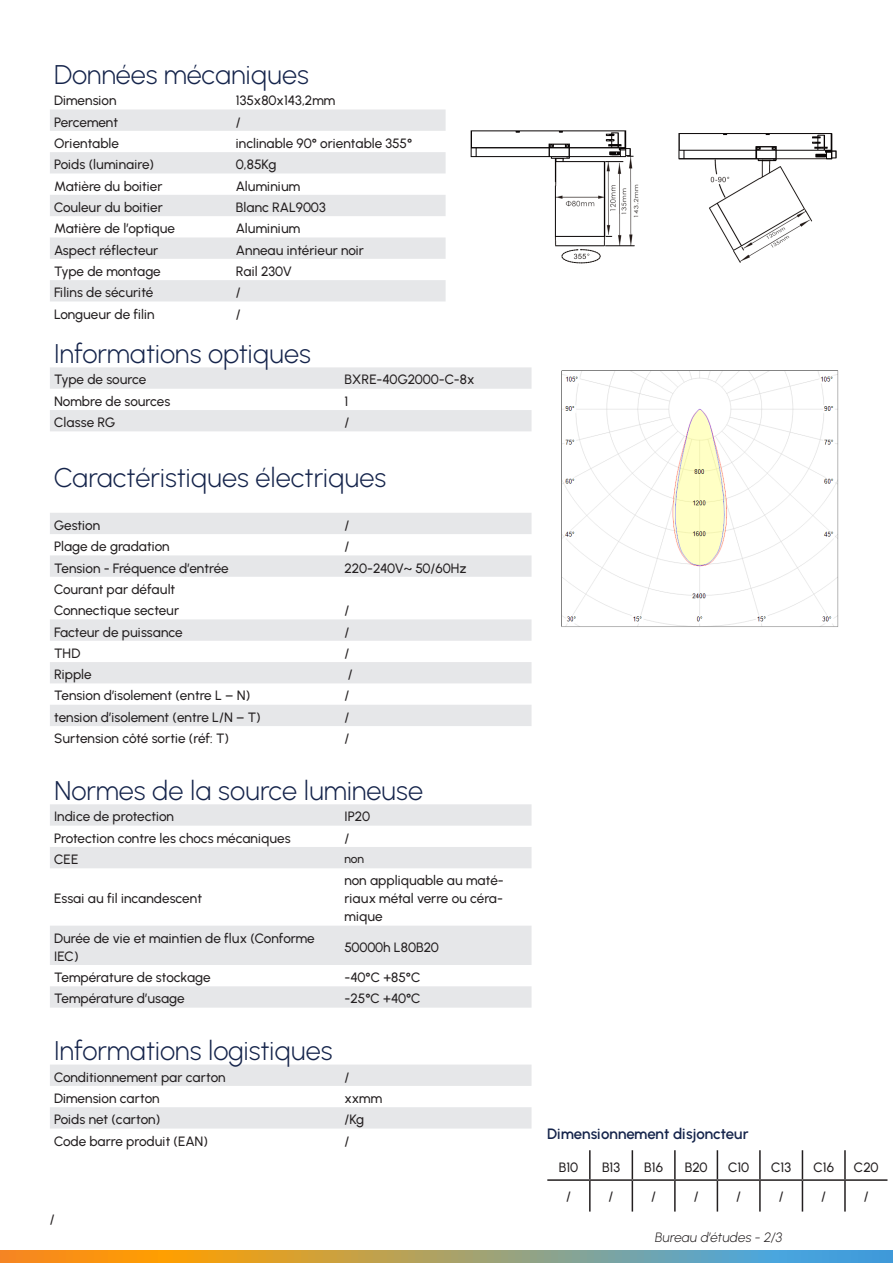
<style>
.page{position:relative;width:893px;height:1263px;background:#fff}
.page>*{position:absolute;margin:0;border:0;box-sizing:border-box;transform-origin:0 0}
.t1{font:300 27px "Urbanist";color:#15244b}
.Texte_courant{font:600 15px "Urbanist";letter-spacing:-.01em;color:#15244b}
.Texte_courant-2{font:500 13.5px/18px "Urbanist";letter-spacing:-.005em;color:#231f20;text-align:justify}
.Texte_courant-3{font:italic 300 13.5px "Urbanist";color:#231f20}
.Texte_courant-4{font:500 12px "Urbanist";color:#231f20}
</style>
<div class="page">
<svg style="left:0;top:1251px;width:893px;height:12px"></svg>
<img style="left:470px;top:130px;width:367px;height:134px">
<svg style="left:50px;top:367px;width:481px;height:64px"></svg>
<svg style="left:50px;top:513px;width:481px;height:213px"></svg>
<svg style="left:50px;top:804px;width:481px;height:324px"></svg>
<svg style="left:50px;top:109px;width:396px;height:192px;fill:#e6e7e9"></svg>
<hr style="left:589px;top:1150px;width:2px;height:29px;background:#231f20">
<svg style="left:632px;top:1150px;width:1px;height:29px"></svg>
<hr style="left:674px;top:1150px;width:2px;height:29px;background:#231f20">
<svg style="left:717px;top:1150px;width:1px;height:29px"></svg>
<hr style="left:759px;top:1150px;width:2px;height:29px;background:#231f20">
<svg style="left:802px;top:1150px;width:1px;height:29px"></svg>
<hr style="left:844px;top:1150px;width:2px;height:29px;background:#231f20">
<hr style="left:547px;top:1179px;width:43px;height:2px;background:#231f20">
<hr style="left:590px;top:1179px;width:42px;height:2px;background:#231f20">
<hr style="left:589px;top:1181px;width:2px;height:30px;background:#231f20">
<hr style="left:632px;top:1179px;width:43px;height:2px;background:#231f20">
<hr style="left:632px;top:1181px;width:1px;height:30px;background:#231f20">
<hr style="left:675px;top:1179px;width:42px;height:2px;background:#231f20">
<hr style="left:674px;top:1181px;width:2px;height:30px;background:#231f20">
<hr style="left:717px;top:1179px;width:43px;height:2px;background:#231f20">
<hr style="left:717px;top:1181px;width:1px;height:30px;background:#231f20">
<hr style="left:760px;top:1179px;width:42px;height:2px;background:#231f20">
<hr style="left:759px;top:1181px;width:2px;height:30px;background:#231f20">
<hr style="left:802px;top:1179px;width:43px;height:2px;background:#231f20">
<hr style="left:802px;top:1181px;width:1px;height:30px;background:#231f20">
<hr style="left:845px;top:1179px;width:42px;height:2px;background:#231f20">
<hr style="left:844px;top:1181px;width:2px;height:30px;background:#231f20">
<img style="left:561px;top:370px;width:278px;height:257px">
<p class="t1" style="left:54px;top:58px;width:256px">Données mécaniques</p>
<p class="Texte_courant-2" style="left:54px;top:92px;width:64px">Dimension</p>
<p class="Texte_courant-2" style="left:236px;top:92px;width:101px">135x80x143,2mm</p>
<p class="Texte_courant-2" style="left:54px;top:113px;width:65px">Percement</p>
<p class="Texte_courant-2" style="left:236px;top:113px;width:6px">/</p>
<p class="Texte_courant-2" style="left:54px;top:134px;width:66px">Orientable</p>
<p class="Texte_courant-2" style="left:236px;top:134px;width:178px">inclinable 90° orientable 355°</p>
<p class="Texte_courant-2" style="left:54px;top:155px;width:101px">Poids (luminaire)</p>
<p class="Texte_courant-2" style="left:236px;top:155px;width:42px">0,85Kg</p>
<p class="Texte_courant-2" style="left:54px;top:177px;width:110px">Matière du boitier</p>
<p class="Texte_courant-2" style="left:236px;top:177px;width:66px">Aluminium</p>
<p class="Texte_courant-2" style="left:54px;top:198px;width:110px">Couleur du boitier</p>
<p class="Texte_courant-2" style="left:236px;top:198px;width:91px">Blanc RAL9003</p>
<p class="Texte_courant-2" style="left:54px;top:219px;width:122px">Matière de l’optique</p>
<p class="Texte_courant-2" style="left:236px;top:219px;width:66px">Aluminium</p>
<p class="Texte_courant-2" style="left:54px;top:241px;width:106px">Aspect réflecteur</p>
<p class="Texte_courant-2" style="left:236px;top:241px;width:130px">Anneau intérieur noir</p>
<p class="Texte_courant-2" style="left:54px;top:262px;width:108px">Type de montage</p>
<p class="Texte_courant-2" style="left:236px;top:262px;width:57px">Rail 230V</p>
<p class="Texte_courant-2" style="left:54px;top:283px;width:101px">Filins de sécurité</p>
<p class="Texte_courant-2" style="left:236px;top:283px;width:6px">/</p>
<p class="Texte_courant-2" style="left:54px;top:305px;width:102px">Longueur de filin</p>
<p class="Texte_courant-2" style="left:236px;top:305px;width:6px">/</p>
<p class="t1" style="left:54px;top:337px;width:258px">Informations optiques</p>
<p class="Texte_courant-2" style="left:54px;top:371px;width:94px">Type de source</p>
<p class="Texte_courant-2" style="left:344px;top:371px;width:131px">BXRE-40G2000-C-8x</p>
<p class="Texte_courant-2" style="left:54px;top:392px;width:118px">Nombre de sources</p>
<p class="Texte_courant-2" style="left:344px;top:392px;width:5px">1</p>
<p class="Texte_courant-2" style="left:54px;top:413px;width:62px">Classe RG</p>
<p class="Texte_courant-2" style="left:344px;top:413px;width:6px">/</p>
<p class="t1" style="left:54px;top:461px;width:334px">Caractéristiques électriques</p>
<p class="Texte_courant-2" style="left:54px;top:516px;width:48px">Gestion</p>
<p class="Texte_courant-2" style="left:344px;top:516px;width:6px">/</p>
<p class="Texte_courant-2" style="left:54px;top:537px;width:117px">Plage de gradation</p>
<p class="Texte_courant-2" style="left:344px;top:537px;width:6px">/</p>
<p class="Texte_courant-2" style="left:54px;top:559px;width:176px">Tension - Fréquence d’entrée</p>
<p class="Texte_courant-2" style="left:344px;top:559px;width:124px">220-240V~ 50/60Hz</p>
<p class="Texte_courant-2" style="left:54px;top:580px;width:123px">Courant par défault</p>
<p class="Texte_courant-2" style="left:54px;top:601px;width:126px">Connectique secteur</p>
<p class="Texte_courant-2" style="left:344px;top:601px;width:6px">/</p>
<p class="Texte_courant-2" style="left:54px;top:623px;width:130px">Facteur de puissance</p>
<p class="Texte_courant-2" style="left:344px;top:623px;width:6px">/</p>
<p class="Texte_courant-2" style="left:54px;top:644px;width:28px">THD</p>
<p class="Texte_courant-2" style="left:344px;top:644px;width:6px">/</p>
<p class="Texte_courant-2" style="left:54px;top:665px;width:39px">Ripple</p>
<p class="Texte_courant-2" style="left:348px;top:665px;width:6px">/</p>
<p class="Texte_courant-2" style="left:54px;top:687px;width:198px">Tension d’isolement (entre L – N)</p>
<p class="Texte_courant-2" style="left:344px;top:687px;width:6px">/</p>
<p class="Texte_courant-2" style="left:54px;top:708px;width:208px">tension d’isolement (entre L/N – T)</p>
<p class="Texte_courant-2" style="left:344px;top:708px;width:6px">/</p>
<p class="Texte_courant-2" style="left:54px;top:729px;width:176px">Surtension côté sortie (réf: T)</p>
<p class="Texte_courant-2" style="left:344px;top:729px;width:6px">/</p>
<p class="t1" style="left:54px;top:774px;width:371px">Normes de la source lumineuse</p>
<p class="Texte_courant-2" style="left:54px;top:808px;width:122px">Indice de protection</p>
<p class="Texte_courant-2" style="left:344px;top:808px;width:27px">IP20</p>
<p class="Texte_courant-2" style="left:54px;top:829px;width:238px">Protection contre les chocs mécaniques</p>
<p class="Texte_courant-2" style="left:344px;top:829px;width:6px">/</p>
<p class="Texte_courant-2" style="left:54px;top:850px;width:26px">CEE</p>
<p class="Texte_courant-4" style="left:344px;top:852px;width:21px">non</p>
<p class="Texte_courant-2" style="left:54px;top:890px;width:149px">Essai au fil incandescent</p>
<p class="Texte_courant-2" style="left:344px;top:872px;width:161px">non appliquable au maté&shy;riaux métal verre ou céra&shy;mique</p>
<p class="Texte_courant-2" style="left:54px;top:929px;width:262px">Durée de vie et maintien de flux (Conforme<br>IEC)</p>
<p class="Texte_courant-2" style="left:344px;top:938px;width:96px">50000h L80B20</p>
<p class="Texte_courant-2" style="left:54px;top:968px;width:158px">Température de stockage</p>
<p class="Texte_courant-2" style="left:344px;top:968px;width:78px">-40°C +85°C</p>
<p class="Texte_courant-2" style="left:54px;top:990px;width:132px">Température d’usage</p>
<p class="Texte_courant-2" style="left:344px;top:990px;width:78px">-25°C +40°C</p>
<p class="t1" style="left:54px;top:1035px;width:280px">Informations logistiques</p>
<p class="Texte_courant-2" style="left:54px;top:1068px;width:173px">Conditionnement par carton</p>
<p class="Texte_courant-2" style="left:344px;top:1068px;width:6px">/</p>
<p class="Texte_courant-2" style="left:54px;top:1089px;width:107px">Dimension carton</p>
<p class="Texte_courant-2" style="left:344px;top:1089px;width:39px">xxmm</p>
<p class="Texte_courant-2" style="left:54px;top:1110px;width:108px">Poids net (carton)</p>
<p class="Texte_courant-2" style="left:344px;top:1110px;width:21px">/Kg</p>
<p class="Texte_courant-2" style="left:54px;top:1132px;width:155px">Code barre produit (EAN)</p>
<p class="Texte_courant-2" style="left:344px;top:1132px;width:6px">/</p>
<p class="Texte_courant-2" style="left:50px;top:1211px;width:6px">/</p>
<p class="Texte_courant" style="left:547px;top:1124px;width:203px">Dimensionnement disjoncteur</p>
<p class="Texte_courant-2" style="left:559px;top:1158px;width:21px">B10</p>
<p class="Texte_courant-2" style="left:602px;top:1158px;width:20px">B13</p>
<p class="Texte_courant-2" style="left:644px;top:1158px;width:20px">B16</p>
<p class="Texte_courant-2" style="left:685px;top:1158px;width:24px">B20</p>
<p class="Texte_courant-2" style="left:728px;top:1158px;width:23px">C10</p>
<p class="Texte_courant-2" style="left:771px;top:1158px;width:21px">C13</p>
<p class="Texte_courant-2" style="left:813px;top:1158px;width:22px">C16</p>
<p class="Texte_courant-2" style="left:854px;top:1158px;width:26px">C20</p>
<p class="Texte_courant-2" style="left:566px;top:1188px;width:6px">/</p>
<p class="Texte_courant-2" style="left:609px;top:1188px;width:6px">/</p>
<p class="Texte_courant-2" style="left:651px;top:1188px;width:6px">/</p>
<p class="Texte_courant-2" style="left:694px;top:1188px;width:6px">/</p>
<p class="Texte_courant-2" style="left:736px;top:1188px;width:6px">/</p>
<p class="Texte_courant-2" style="left:779px;top:1188px;width:6px">/</p>
<p class="Texte_courant-2" style="left:821px;top:1188px;width:6px">/</p>
<p class="Texte_courant-2" style="left:864px;top:1188px;width:6px">/</p>
<p class="Texte_courant-3" style="left:656px;top:1229px;width:129px">Bureau d’études - 2/3</p>
</div>
